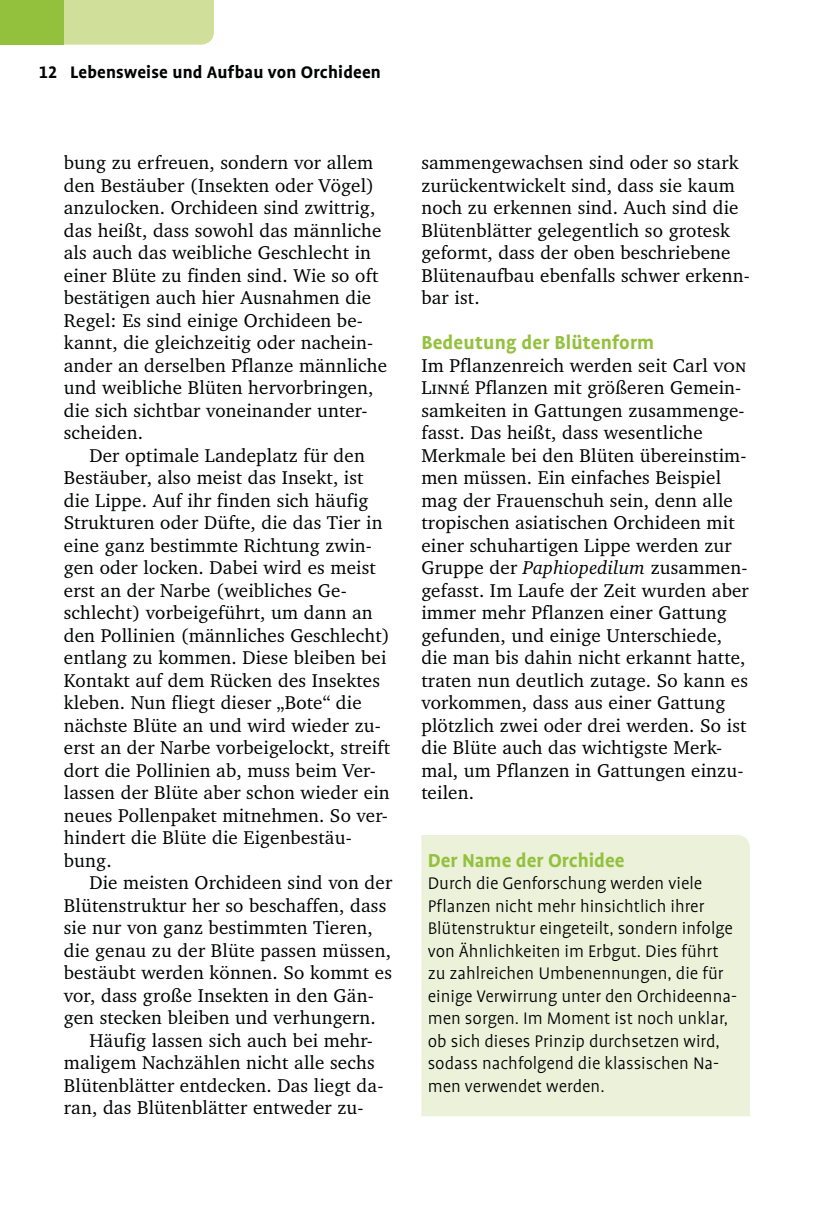
<style>
.page{position:relative;width:830px;height:1212px;background:#fff}
.page>*{position:absolute;margin:0;border:0;box-sizing:border-box;transform-origin:0 0}
.t1{font:700 21.38px "UV Profile";letter-spacing:.01em;color:#93c13e}
.t2{font:19.12px/22.5px "UV Charter";letter-spacing:.01em;color:#010202}
.t3{font:300 19.12px/22.5px "UV Profile";color:#010202}
.t4{font:700 19.12px "UV Profile Tab";letter-spacing:.01em;color:#010202}
.s1{font-family:"UV Charter Regular SC"}
.s2{font-style:italic}
</style>
<div class="page">
<div style="left:64px;top:0;width:150px;height:45px;background:#d0e09a"></div>
<div style="left:0;top:0;width:64px;height:45px;background:#93c13e"></div>
<div style="left:421px;top:835px;width:329px;height:281px;background:#ecf2da"></div>
<div style="left:429px;top:876px;width:69px;height:13px;background:#ecf2da"></div>
<div style="left:503px;top:876px;width:199px;height:17px;background:#ecf2da"></div>
<div style="left:429px;top:899px;width:275px;height:13px;background:#ecf2da"></div>
<div style="left:427px;top:921px;width:305px;height:17px;background:#ecf2da"></div>
<div style="left:428px;top:942px;width:290px;height:19px;background:#ecf2da"></div>
<div style="left:428px;top:966px;width:106px;height:13px;background:#ecf2da"></div>
<div style="left:539px;top:966px;width:184px;height:17px;background:#ecf2da"></div>
<div style="left:428px;top:989px;width:307px;height:17px;background:#ecf2da"></div>
<div style="left:429px;top:1011px;width:298px;height:17px;background:#ecf2da"></div>
<div style="left:428px;top:1034px;width:291px;height:17px;background:#ecf2da"></div>
<div style="left:428px;top:1056px;width:290px;height:17px;background:#ecf2da"></div>
<div style="left:429px;top:1079px;width:175px;height:13px;background:#ecf2da"></div>
<p class="t4" style="left:39px;top:64px;width:343px">12 Lebensweise und Aufbau von Orchideen</p>
<p class="t2" style="left:64px;top:152px;width:324px">bung zu erfreuen, sondern vor allem den Bestäuber (Insekten oder Vögel) anzulocken. Orchideen sind zwittrig, das heißt, dass sowohl das männliche als auch das weibliche Geschlecht in einer Blüte zu finden sind. Wie so oft bestätigen auch hier Ausnahmen die Regel: Es sind einige Orchideen be&shy;kannt, die gleichzeitig oder nachein&shy;ander an derselben Pflanze männliche und weibliche Blüten hervorbringen, die sich sichtbar voneinander unter&shy;scheiden.</p>
<p class="t2" style="left:64px;top:445px;width:327px;text-indent:26px">Der optimale Landeplatz für den Bestäuber, also meist das Insekt, ist die Lippe. Auf ihr finden sich häufig Strukturen oder Düfte, die das Tier in eine ganz bestimmte Richtung zwin&shy;gen oder locken. Dabei wird es meist erst an der Narbe (weibliches Ge&shy;schlecht) vorbeigeführt, um dann an den Pollinien (männliches Geschlecht) entlang zu kommen. Diese bleiben bei Kontakt auf dem Rücken des Insektes kleben. Nun fliegt dieser „Bote“ die nächste Blüte an und wird wieder zu&shy;erst an der Narbe vorbeigelockt, streift dort die Pollinien ab, muss beim Ver&shy;lassen der Blüte aber schon wieder ein neues Pollenpaket mitnehmen. So ver&shy;hindert die Blüte die Eigenbestäu&shy;bung.</p>
<p class="t2" style="left:89px;top:872px;width:304px">Die meisten Orchideen sind von der</p>
<p class="t2" style="left:64px;top:895px;width:324px">Blütenstruktur her so beschaffen, dass</p>
<p class="t2" style="left:64px;top:917px;width:310px">sie nur von ganz bestimmten Tieren,</p>
<p class="t2" style="left:64px;top:940px;width:328px">die genau zu der Blüte passen müssen,</p>
<p class="t2" style="left:64px;top:962px;width:329px">bestäubt werden können. So kommt es</p>
<p class="t2" style="left:64px;top:985px;width:311px">vor, dass große Insekten in den Gän-</p>
<p class="t2" style="left:64px;top:1007px;width:313px">gen stecken bleiben und verhungern.</p>
<p class="t2" style="left:89px;top:1030px;width:285px">Häufig lassen sich auch bei mehr-</p>
<p class="t2" style="left:64px;top:1052px;width:312px">maligem Nachzählen nicht alle sechs</p>
<p class="t2" style="left:64px;top:1075px;width:321px">Blütenblätter entdecken. Das liegt da-</p>
<p class="t2" style="left:64px;top:1097px;width:301px">ran, das Blütenblätter entweder zu-</p>
<p class="t2" style="left:421px;top:152px;width:330px">sammengewachsen sind oder so stark zurück entwickelt sind, dass sie kaum noch zu erkennen sind. Auch sind die Blütenblätter gelegentlich so grotesk geformt, dass der oben beschriebene Blütenaufbau ebenfalls schwer erkenn&shy;bar ist.</p>
<p class="t1" style="left:421px;top:334px;width:234px">Bedeutung der Blütenform</p>
<p class="t2" style="left:421px;top:355px;width:329px">Im Pflanzenreich werden seit Carl <span class="s1">von Linné</span> Pflanzen mit größeren Gemein&shy;samkeiten in Gattungen zusammenge&shy;fasst. Das heißt, dass wesentliche Merkmale bei den Blüten übereinstim&shy;men müssen. Ein einfaches Beispiel mag der Frauenschuh sein, denn alle tropischen asiatischen Orchideen mit einer schuhartigen Lippe werden zur Gruppe der <span class="s2">Paphiopedilum</span> zusammen&shy;gefasst. Im Laufe der Zeit wurden aber immer mehr Pflanzen einer Gattung gefunden, und einige Unterschiede, die man bis dahin nicht erkannt hatte, traten nun deutlich zutage. So kann es vorkommen, dass aus einer Gattung plötzlich zwei oder drei werden. So ist die Blüte auch das wichtigste Merk&shy;mal, um Pflanzen in Gattungen einzu&shy;teilen.</p>
<p class="t1" style="left:427px;top:851px;width:198px">Der Name der Orchidee</p>
<p class="t3" style="left:427px;top:873px;width:311px">Durch die Genforschung werden viele Pflanzen nicht mehr hinsichtlich ihrer Blütenstruktur eingeteilt, sondern infolge von Ähnlichkeiten im Erbgut. Dies führt zu zahlreichen Umbenennungen, die für einige Verwirrung unter den Orchideenna&shy;men sorgen. Im Moment ist noch unklar, ob sich dieses Prinzip durchsetzen wird, sodass nachfolgend die klassischen Na&shy;men verwendet werden.</p>
</div>
